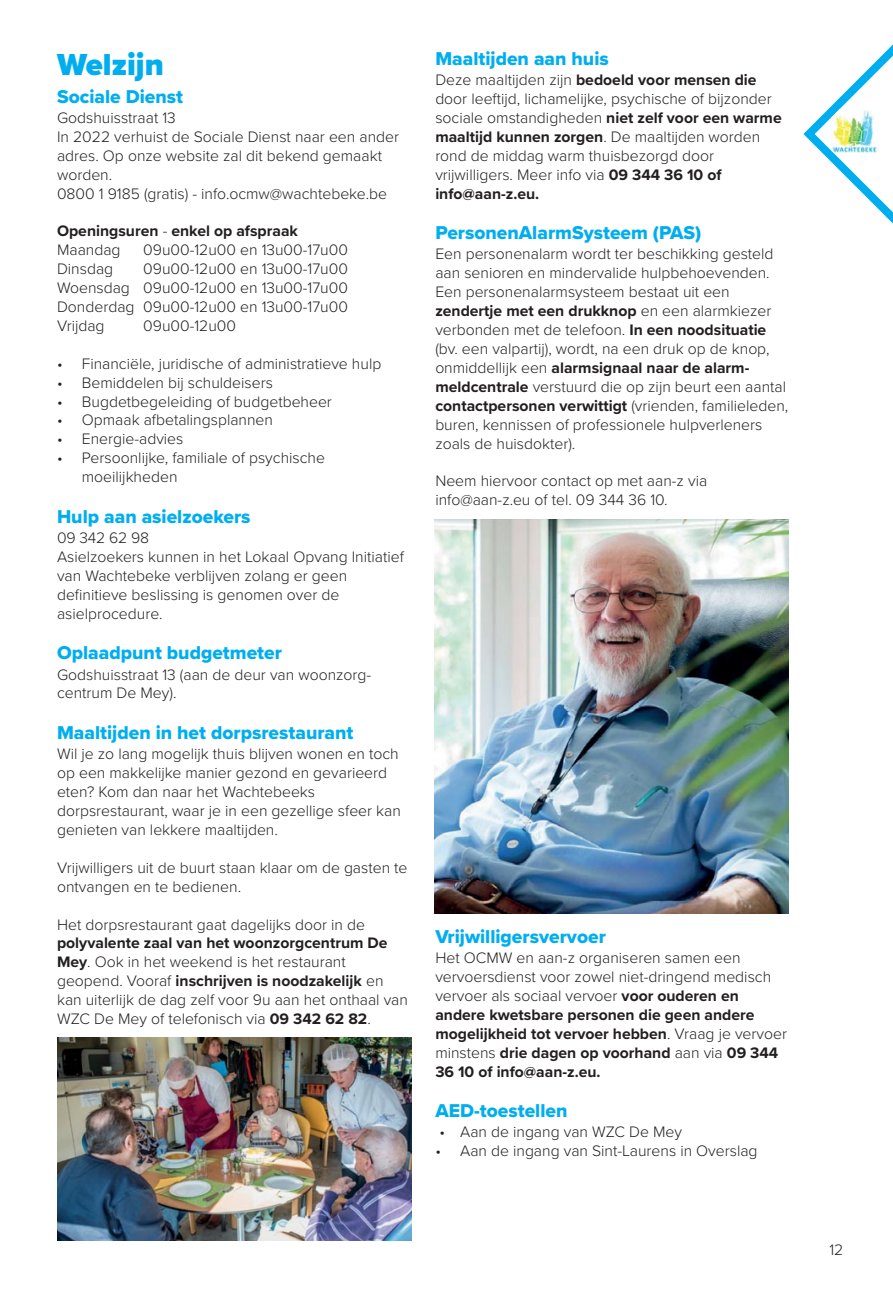
<style>
.page{position:relative;width:893px;height:1290px;background:#fff}
.page>*{position:absolute;margin:0;border:0;box-sizing:border-box;transform-origin:0 0}
.t1{font:900 31.5px "Proxima Nova";color:#00aeef}
.t2{font:19.25px "Proxima Nova Extrabld";color:#00aeef}
.t3{font:300 15.75px/18.9px "Proxima Nova";color:#231f20}
.t4{font:700 15.75px "Proxima Nova";color:#231f20}
.s1{font-weight:300}
.s2{font-weight:700}
</style>
<div class="page">
<svg style="left:803px;top:44px;width:90px;height:180px"></svg>
<img style="left:831px;top:110px;width:47px;height:43px">
<img style="left:57px;top:1037px;width:355px;height:203px">
<img style="left:434px;top:519px;width:355px;height:395px">
<p class="t1" style="left:57px;top:54px;width:108px">Welzijn</p>
<p class="t2" style="left:57px;top:90px;width:128px">Sociale Dienst</p>
<p class="t3" style="left:57px;top:110px;width:120px">Godshuisstraat 13</p>
<p class="t3" style="left:57px;top:129px;width:344px">In 2022 verhuist de Sociale Dienst naar een ander adres. Op onze website zal dit bekend gemaakt worden.</p>
<p class="t3" style="left:57px;top:185px;width:331px">0800 1 9185 (gratis) - info.ocmw@wachtebeke.be</p>
<p class="t4" style="left:57px;top:226px;width:242px">Openingsuren <span class="s1">-</span> enkel op afspraak</p>
<p class="t3" style="left:57px;top:242px;width:65px">Maandag</p>
<p class="t3" style="left:143px;top:242px;width:206px">09u00-12u00 en 13u00-17u00</p>
<p class="t3" style="left:57px;top:261px;width:58px">Dinsdag</p>
<p class="t3" style="left:143px;top:261px;width:206px">09u00-12u00 en 13u00-17u00</p>
<p class="t3" style="left:57px;top:280px;width:292px">Woensdag 09u00-12u00 en 13u00-17u00</p>
<p class="t3" style="left:57px;top:299px;width:292px">Donderdag 09u00-12u00 en 13u00-17u00</p>
<p class="t3" style="left:57px;top:318px;width:49px">Vrijdag</p>
<p class="t3" style="left:143px;top:318px;width:94px">09u00-12u00</p>
<p class="t3" style="left:57px;top:355px;width:326px">• Financiële, juridische of administratieve hulp</p>
<p class="t3" style="left:57px;top:374px;width:217px">• Bemiddelen bij schuldeisers</p>
<p class="t3" style="left:57px;top:393px;width:276px">• Bugdetbegeleiding of budgetbeheer</p>
<p class="t3" style="left:57px;top:412px;width:217px">• Opmaak afbetalingsplannen</p>
<p class="t3" style="left:57px;top:431px;width:128px">• Energie-advies</p>
<p class="t3" style="left:82px;top:450px;width:245px;text-indent:-25px">• Persoonlijke, familiale of psychische moeilijkheden</p>
<p class="t2" style="left:57px;top:510px;width:195px">Hulp aan asielzoekers</p>
<p class="t3" style="left:57px;top:530px;width:94px">09 342 62 98</p>
<p class="t3" style="left:57px;top:549px;width:348px">Asielzoekers kunnen in het Lokaal Opvang Initiatief van Wachtebeke verblijven zolang er geen definitieve beslissing is genomen over de asielprocedure.</p>
<p class="t2" style="left:57px;top:646px;width:226px">Oplaadpunt budgetmeter</p>
<p class="t3" style="left:57px;top:666px;width:316px">Godshuisstraat 13 (aan de deur van woonzorg&shy;centrum De Mey).</p>
<p class="t2" style="left:57px;top:726px;width:298px">Maaltijden in het dorpsrestaurant</p>
<p class="t3" style="left:57px;top:746px;width:345px">Wil je zo lang mogelijk thuis blijven wonen en toch op een makkelijke manier gezond en gevarieerd eten? Kom dan naar het Wachtebeeks dorpsrestaurant, waar je in een gezellige sfeer kan genieten van lekkere maaltijden.</p>
<p class="t3" style="left:57px;top:859px;width:352px">Vrijwilligers uit de buurt staan klaar om de gasten te ontvangen en te bedienen.</p>
<p class="t3" style="left:57px;top:916px;width:352px">Het dorpsrestaurant gaat dagelijks door in de <span class="s2">polyvalente zaal van het woonzorgcentrum De Mey</span>. Ook in het weekend is het restaurant geopend. Vooraf <span class="s2">inschrijven is noodzakelijk</span> en kan uiterlijk de dag zelf voor 9u aan het onthaal van WZC De Mey of telefonisch via <span class="s2">09 342 62 82</span>.</p>
<p class="t2" style="left:435px;top:52px;width:175px">Maaltijden aan huis</p>
<p class="t3" style="left:435px;top:72px;width:348px">Deze maaltijden zijn <span class="s2">bedoeld voor mensen die </span>door leeftijd, lichamelijke, psychische of bijzonder sociale omstandigheden <span class="s2">niet zelf voor een warme maaltijd kunnen zorgen</span>. De maaltijden worden rond de middag warm thuisbezorgd door vrijwilligers. Meer info via <span class="s2">09 344 36 10 of info@aan-z.eu.</span></p>
<p class="t2" style="left:435px;top:226px;width:268px">PersonenAlarmSysteem (PAS)</p>
<p class="t3" style="left:435px;top:246px;width:354px">Een personenalarm wordt ter beschikking gesteld aan senioren en mindervalide hulpbehoevenden.<br>Een personenalarmsysteem bestaat uit een <span class="s2">zendertje met een drukknop</span> en een alarmkiezer verbonden met de telefoon. <span class="s2">In een noodsituatie </span>(bv. een valpartij), wordt, na een druk op de knop, onmiddellijk een <span class="s2">alarmsignaal naar de alarm&shy;meldcentrale</span> verstuurd die op zijn beurt een aantal <span class="s2">contactpersonen verwittigt</span> (vrienden, familieleden, buren, kennissen of professionele hulpverleners zoals de huisdokter).</p>
<p class="t3" style="left:435px;top:473px;width:273px">Neem hiervoor contact op met aan-z via</p>
<p class="t3" style="left:435px;top:492px;width:234px">info@aan-z.eu of tel. 09 344 36 10.</p>
<p class="t2" style="left:435px;top:930px;width:172px">Vrijwilligersvervoer</p>
<p class="t3" style="left:435px;top:950px;width:353px">Het OCMW en aan-z organiseren samen een vervoersdienst voor zowel niet-dringend medisch vervoer als sociaal vervoer <span class="s2">voor ouderen en andere kwetsbare personen die geen andere mogelijkheid tot vervoer hebben</span>. Vraag je vervoer minstens <span class="s2">drie dagen op voorhand</span> aan via <span class="s2">09 344<br>36 10 of info@aan-z.eu.</span></p>
<p class="t2" style="left:435px;top:1104px;width:134px">AED-toestellen</p>
<p class="t3" style="left:439px;top:1124px;width:244px">• Aan de ingang van WZC De Mey</p>
<p class="t3" style="left:435px;top:1143px;width:324px">• Aan de ingang van Sint-Laurens in Overslag</p>
<p class="t3" style="left:829px;top:1241px;width:16px">12</p>
</div>
